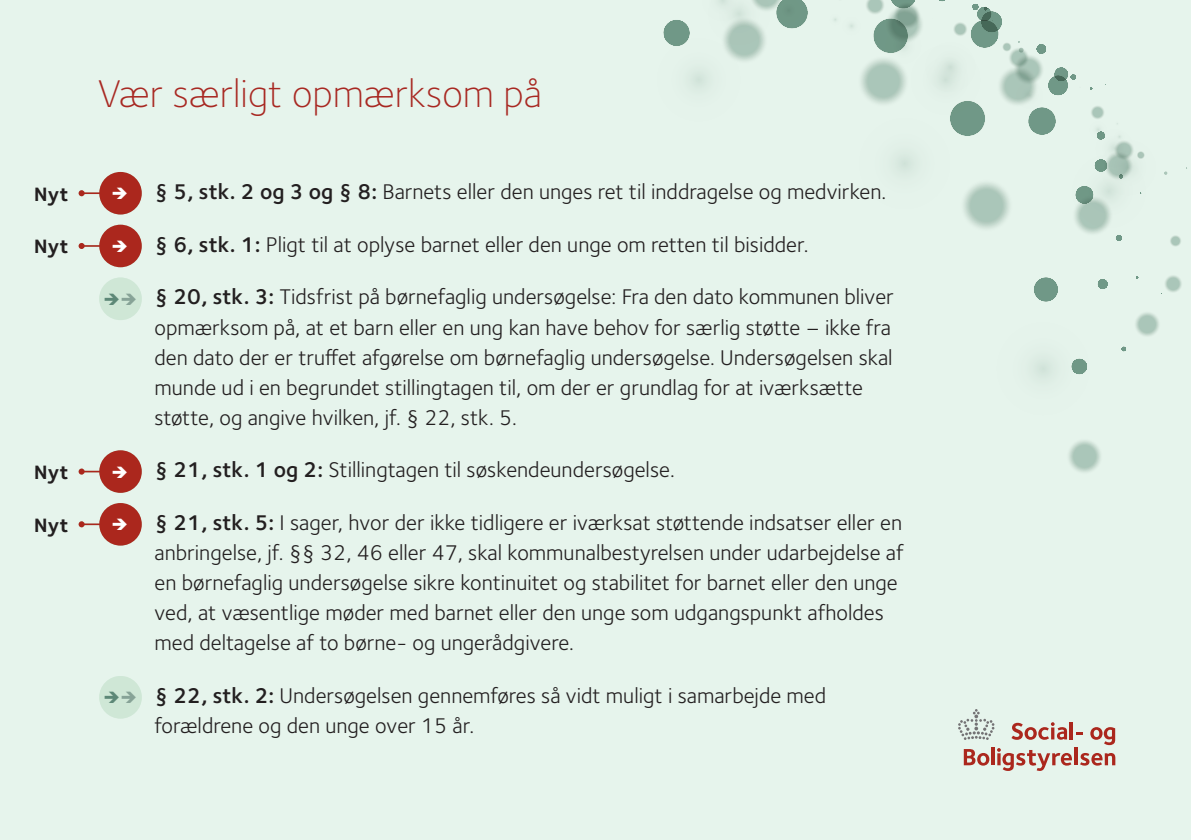
<style>
.page{position:relative;width:1191px;height:840px;background:#fff}
.page>*{position:absolute;margin:0;border:0;box-sizing:border-box;transform-origin:0 0}
.t1{font:300 40px "Foundry Sterling";color:#a82822}
.t2{font:22px/30px "Foundry Sterling";color:#231f20}
.t3{font:20px "Foundry Sterling Bold 2";letter-spacing:.02em;color:#231f20}
.s1{font-weight:600}
</style>
<div class="page">
<div style="left:0;top:0;width:1191px;height:839px;background:#e6f4ec"></div>
<svg style="left:958px;top:709px;width:36px;height:30px"></svg>
<svg style="left:1011px;top:722px;width:56px;height:17px"></svg>
<hr style="left:1069px;top:721px;width:4px;height:18px;background:#ab271d">
<svg style="left:1076px;top:732px;width:6px;height:2px"></svg>
<svg style="left:1090px;top:727px;width:25px;height:17px"></svg>
<svg style="left:963px;top:749px;width:26px;height:16px"></svg>
<hr style="left:991px;top:747px;width:3px;height:17px;background:#ab271d">
<svg style="left:997px;top:748px;width:75px;height:22px"></svg>
<hr style="left:1074px;top:747px;width:3px;height:17px;background:#ab271d">
<svg style="left:1080px;top:753px;width:35px;height:12px"></svg>
<svg style="left:1033px;top:277px;width:75px;height:195px"></svg>
<svg style="left:1121px;top:275px;width:61px;height:77px"></svg>
<svg style="left:663px;top:0;width:145px;height:89px"></svg>
<svg style="left:834px;top:0;width:353px;height:247px"></svg>
<div style="left:99px;top:277px;width:43px;height:43px;background:#cfe7d6;border-radius:50%"></div>
<div style="left:99px;top:675px;width:43px;height:43px;background:#cfe7d6;border-radius:50%"></div>
<svg style="left:79px;top:172px;width:63px;height:42px"></svg>
<svg style="left:79px;top:224px;width:63px;height:43px"></svg>
<svg style="left:79px;top:450px;width:63px;height:42px"></svg>
<svg style="left:79px;top:503px;width:63px;height:42px"></svg>
<p class="t3" style="left:34px;top:182px;width:36px">Nyt</p>
<p class="t3" style="left:34px;top:234px;width:36px">Nyt</p>
<p class="t3" style="left:34px;top:460px;width:36px">Nyt</p>
<p class="t3" style="left:34px;top:512px;width:36px">Nyt</p>
<h2 class="t1" style="left:98px;top:70px;width:446px">Vær særligt opmærksom på</h2>
<p class="t2" style="left:154px;top:177px;width:733px"><span class="s1">§ 5, stk. 2 og 3 og § 8:</span> Barnets eller den unges ret til inddragelse og medvirken.</p>
<p class="t2" style="left:154px;top:229px;width:655px"><span class="s1">§ 6, stk. 1:</span> Pligt til at oplyse barnet eller den unge om retten til bisidder.</p>
<p class="t2" style="left:154px;top:282px;width:741px"><span class="s1">§ 20, stk. 3:</span> Tidsfrist på børnefaglig undersøgelse: Fra den dato kommunen bliver opmærksom på, at et barn eller en ung kan have behov for særlig støtte – ikke fra den dato der er truffet afgørelse om børnefaglig undersøgelse. Undersøgelsen skal munde ud i en begrundet stillingtagen til, om der er grundlag for at iværksætte støtte, og angive hvilken, jf. § 22, stk. 5.</p>
<p class="t2" style="left:154px;top:455px;width:522px"><span class="s1">§ 21, stk. 1 og 2:</span> Stillingtagen til søskendeundersøgelse.</p>
<p class="t2" style="left:154px;top:507px;width:751px;text-align:justify"><span class="s1">§ 21, stk. 5:</span> I sager, hvor der ikke tidligere er iværksat støttende indsatser eller en anbringelse, jf. §§ 32, 46 eller 47, skal kommunalbestyrelsen under udarbejdelse af en børnefaglig undersøgelse sikre kontinuitet og stabilitet for barnet eller den unge</p>
<p class="t2" style="left:154px;top:597px;width:731px">ved, at væsentlige møder med barnet eller den unge som udgangspunkt afholdes med deltagelse af to børne- og ungerådgivere.</p>
<p class="t2" style="left:154px;top:680px;width:673px"><span class="s1">§ 22, stk. 2:</span> Undersøgelsen gennemføres så vidt muligt i samarbejde med forældrene og den unge over 15 år.</p>
</div>
